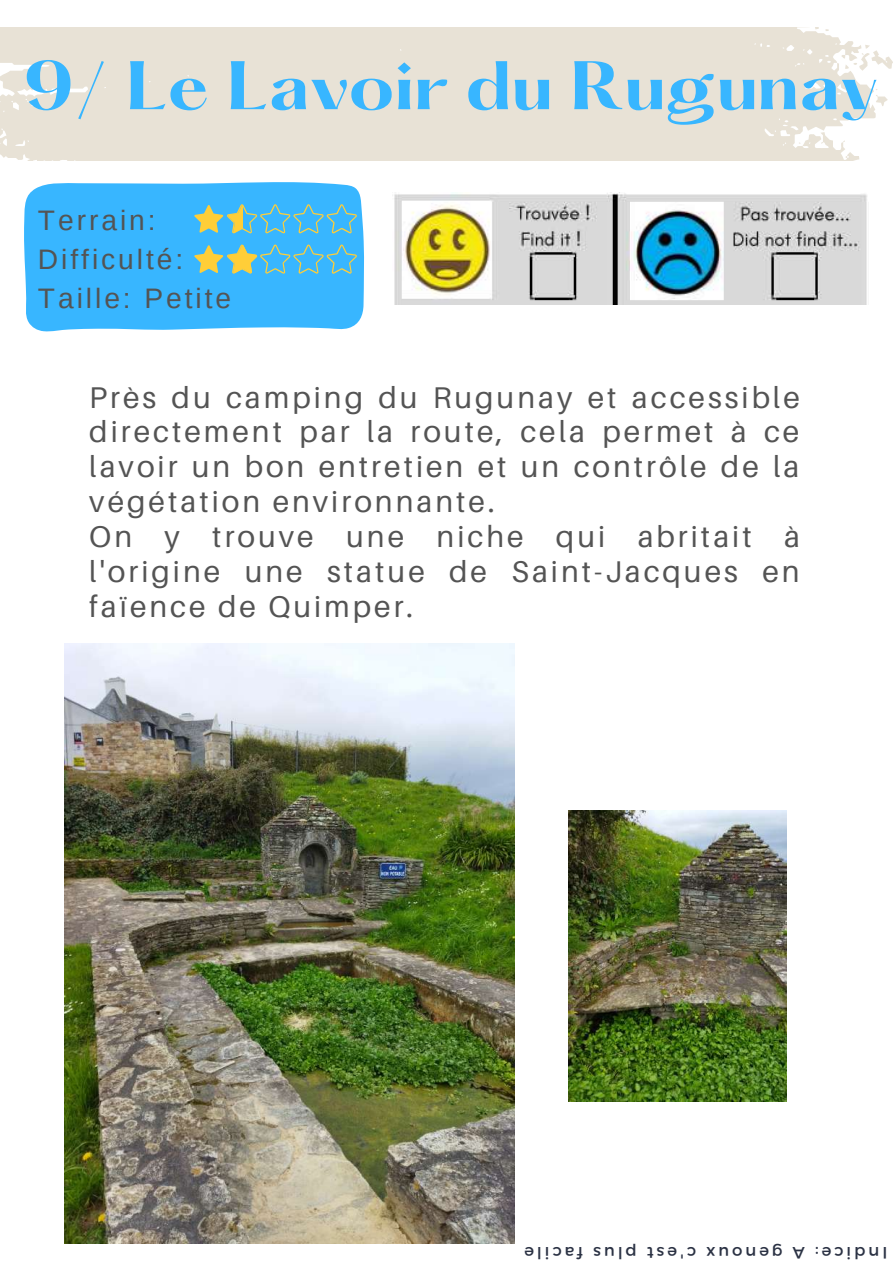
<style>
.page{position:relative;width:893px;height:1264px;background:#fff}
.page>*{position:absolute;margin:0;border:0;box-sizing:border-box;transform-origin:0 0}
.t1{font:700 60px "Hatton";color:#38b6ff}
.t2{font:30px/34.8px "Aileron";letter-spacing:.1em;color:#545454}
.t3{font:28.2px/39.3px "Arimo";letter-spacing:.105em;color:#545454}
.t4{font:16.5px "Montserrat";letter-spacing:.18em;color:#2b3244}
</style>
<div class="page">
<div style="left:0;top:28px;width:875px;height:132px;background:#e8e2d6"></div>
<svg style="left:841px;top:45px;width:51px;height:26px"></svg>
<svg style="left:876px;top:89px;width:11px;height:17px"></svg>
<img style="left:394px;top:192px;width:473px;height:112px">
<div style="left:24px;top:182px;width:340px;height:150px;background:#38b6ff"></div>
<img style="left:568px;top:810px;width:218px;height:291px">
<img style="left:64px;top:643px;width:450px;height:599px">
<svg style="left:194px;top:244px;width:163px;height:30px;background:#69bbcc"></svg>
<svg style="left:194px;top:204px;width:163px;height:29px;background:#65bbd1"></svg>
<h1 class="t1" style="left:24px;top:58px;width:856px">9/ Le Lavoir du Rugunay</h1>
<p class="t3" style="left:38px;top:200px;width:195px">Terrain:<br>Difficulté:<br>Taille: Petite</p>
<p class="t2" style="left:89px;top:379px;width:712px">Près du camping du Rugunay et accessible directement par la route, cela permet à ce lavoir un bon entretien et un contrôle de la végétation environnante.<br>On y trouve une niche qui abritait à l'origine une statue de Saint-Jacques en faïence de Quimper.</p>
<p class="t4" style="left:583px;top:1263px;width:60px;rotate:-180deg">af c el i</p>
<p class="t4" style="left:637px;top:1263px;width:45px;rotate:-180deg">p ul s</p>
<p class="t4" style="left:696px;top:1263px;width:50px;rotate:-180deg">c e' st</p>
<p class="t4" style="left:782px;top:1263px;width:78px;rotate:-180deg">genoux</p>
<p class="t4" style="left:804px;top:1263px;width:14px;rotate:-180deg">A</p>
<p class="t4" style="left:887px;top:1263px;width:74px;rotate:-180deg">nI d ci e :</p>
</div>
